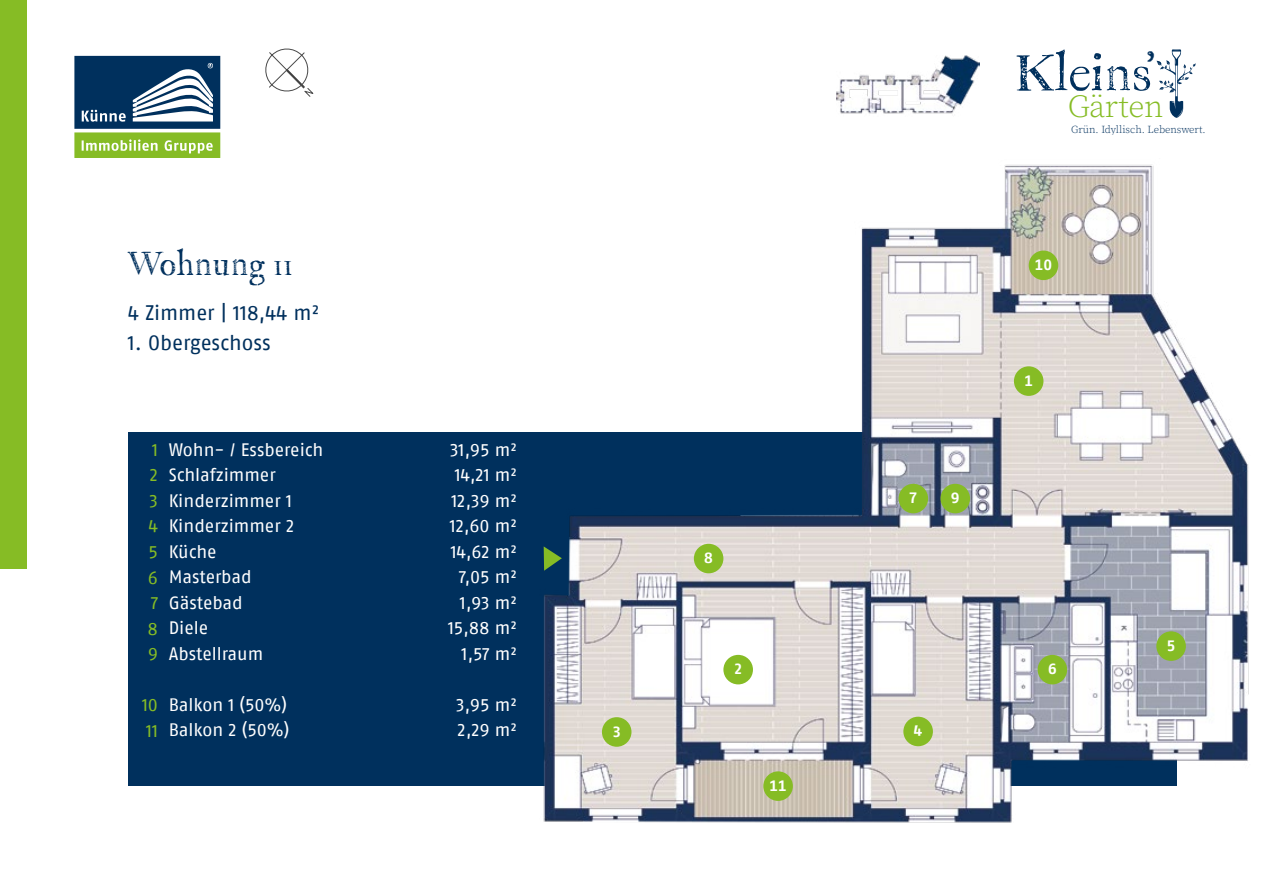
<style>
.page{position:relative;width:1263px;height:893px;background:#fff}
.page>*{position:absolute;margin:0;border:0;box-sizing:border-box;transform-origin:0 0}
.t1{font:50.55px "P22 Franklin Caslon";color:#00305d}
.t2{font:39.9px "P22 Franklin Caslon";color:#00305d}
.t3{font:33px "P22 Franklin Caslon";color:#00305d}
.t4{font:300 31.95px "Source Serif Pro";letter-spacing:-.01em;color:#86bc25}
.t5{font:21px "Fago No Regular LF";letter-spacing:-.005em;color:#00305d}
.t6{font:18px "Fago No Regular LF";letter-spacing:-.005em;color:#fff}
.t7{font:18px/25.5px "Fago No Regular LF";color:#86bc25;text-align:justify}
.t8{font:700 15px "Fago Offc Pro";color:#fff}
.t9{font:300 10.65px "Source Serif Pro";color:#00305d}
</style>
<div class="page">
<div style="left:0;top:0;width:27px;height:569px;background:#86bc25"></div>
<div style="left:128px;top:432px;width:1048px;height:354px;background:#00305d"></div>
<svg style="left:74px;top:56px;width:146px;height:102px"></svg>
<svg style="left:1156px;top:49px;width:40px;height:69px"></svg>
<img style="left:543px;top:164px;width:706px;height:659px">
<div style="left:1014px;top:366px;width:29px;height:30px;background:#86bc25;border-radius:50%"></div>
<div style="left:723px;top:655px;width:30px;height:29px;background:#86bc25;border-radius:50%"></div>
<div style="left:602px;top:717px;width:29px;height:30px;background:#86bc25;border-radius:50%"></div>
<div style="left:903px;top:716px;width:30px;height:30px;background:#86bc25;border-radius:50%"></div>
<div style="left:1156px;top:631px;width:30px;height:30px;background:#86bc25;border-radius:50%"></div>
<div style="left:1037px;top:655px;width:30px;height:29px;background:#86bc25;border-radius:50%"></div>
<div style="left:898px;top:484px;width:30px;height:29px;background:#86bc25;border-radius:50%"></div>
<div style="left:940px;top:484px;width:30px;height:29px;background:#86bc25;border-radius:50%"></div>
<div style="left:1029px;top:251px;width:29px;height:29px;background:#86bc25;border-radius:50%"></div>
<div style="left:763px;top:771px;width:30px;height:30px;background:#86bc25;border-radius:50%"></div>
<div style="left:694px;top:544px;width:29px;height:29px;background:#86bc25;border-radius:50%"></div>
<svg style="left:544px;top:546px;width:18px;height:25px"></svg>
<img style="left:837px;top:55px;width:143px;height:59px">
<svg style="left:265px;top:48px;width:49px;height:49px"></svg>
<h3 class="t3" style="left:127px;top:247px;width:167px">Wohnung 11</h3>
<p class="t5" style="left:128px;top:301px;width:193px">4 Zimmer | 118,44 m²</p>
<p class="t5" style="left:128px;top:331px;width:144px">1. Obergeschoss</p>
<p class="t7" style="left:147px;top:437px;width:12px">1<br>2<br>3<br>4<br>5<br>6<br>7<br>8<br>9</p>
<p class="t7" style="left:142px;top:692px;width:18px">10<br>11</p>
<p class="t6" style="left:169px;top:439px;width:156px">Wohn- / Essbereich</p>
<p class="t6" style="left:450px;top:439px;width:68px">31,95 m²</p>
<p class="t6" style="left:169px;top:465px;width:109px">Schlafzimmer</p>
<p class="t6" style="left:455px;top:465px;width:64px">14,21 m²</p>
<p class="t6" style="left:169px;top:490px;width:125px">Kinderzimmer 1</p>
<p class="t6" style="left:451px;top:490px;width:67px">12,39 m²</p>
<p class="t6" style="left:169px;top:516px;width:127px">Kinderzimmer 2</p>
<p class="t6" style="left:450px;top:516px;width:68px">12,60 m²</p>
<p class="t6" style="left:169px;top:541px;width:50px">Küche</p>
<p class="t6" style="left:451px;top:541px;width:67px">14,62 m²</p>
<p class="t6" style="left:169px;top:567px;width:85px">Masterbad</p>
<p class="t6" style="left:459px;top:567px;width:59px">7,05 m²</p>
<p class="t6" style="left:169px;top:592px;width:76px">Gästebad</p>
<p class="t6" style="left:460px;top:592px;width:58px">1,93 m²</p>
<p class="t6" style="left:169px;top:618px;width:41px">Diele</p>
<p class="t6" style="left:448px;top:618px;width:70px">15,88 m²</p>
<p class="t6" style="left:169px;top:643px;width:96px">Abstellraum</p>
<p class="t6" style="left:461px;top:643px;width:57px">1,57 m²</p>
<p class="t6" style="left:169px;top:694px;width:120px">Balkon 1 (50%)</p>
<p class="t6" style="left:456px;top:694px;width:62px">3,95 m²</p>
<p class="t6" style="left:169px;top:720px;width:122px">Balkon 2 (50%)</p>
<p class="t6" style="left:458px;top:720px;width:61px">2,29 m²</p>
<p class="t8" style="left:612px;top:722px;width:10px">3</p>
<p class="t8" style="left:704px;top:549px;width:10px">8</p>
<p class="t8" style="left:734px;top:660px;width:10px">2</p>
<p class="t8" style="left:769px;top:776px;width:19px">11</p>
<p class="t8" style="left:909px;top:489px;width:10px">7</p>
<p class="t8" style="left:951px;top:489px;width:10px">9</p>
<h1 class="t1" style="left:1015px;top:46px;width:138px">Kleins</h1>
<p class="t9" style="left:1071px;top:125px;width:136px">Grün. Idyllisch. Lebenswert.</p>
<h2 class="t2" style="left:1145px;top:43px;width:12px">’</h2>
<h3 class="t4" style="left:1068px;top:93px;width:97px">Gärten</h3>
<p class="t8" style="left:1035px;top:256px;width:19px">10</p>
<p class="t8" style="left:1024px;top:371px;width:10px">1</p>
<p class="t8" style="left:1048px;top:660px;width:10px">6</p>
<p class="t8" style="left:1167px;top:636px;width:10px">5</p>
</div>
